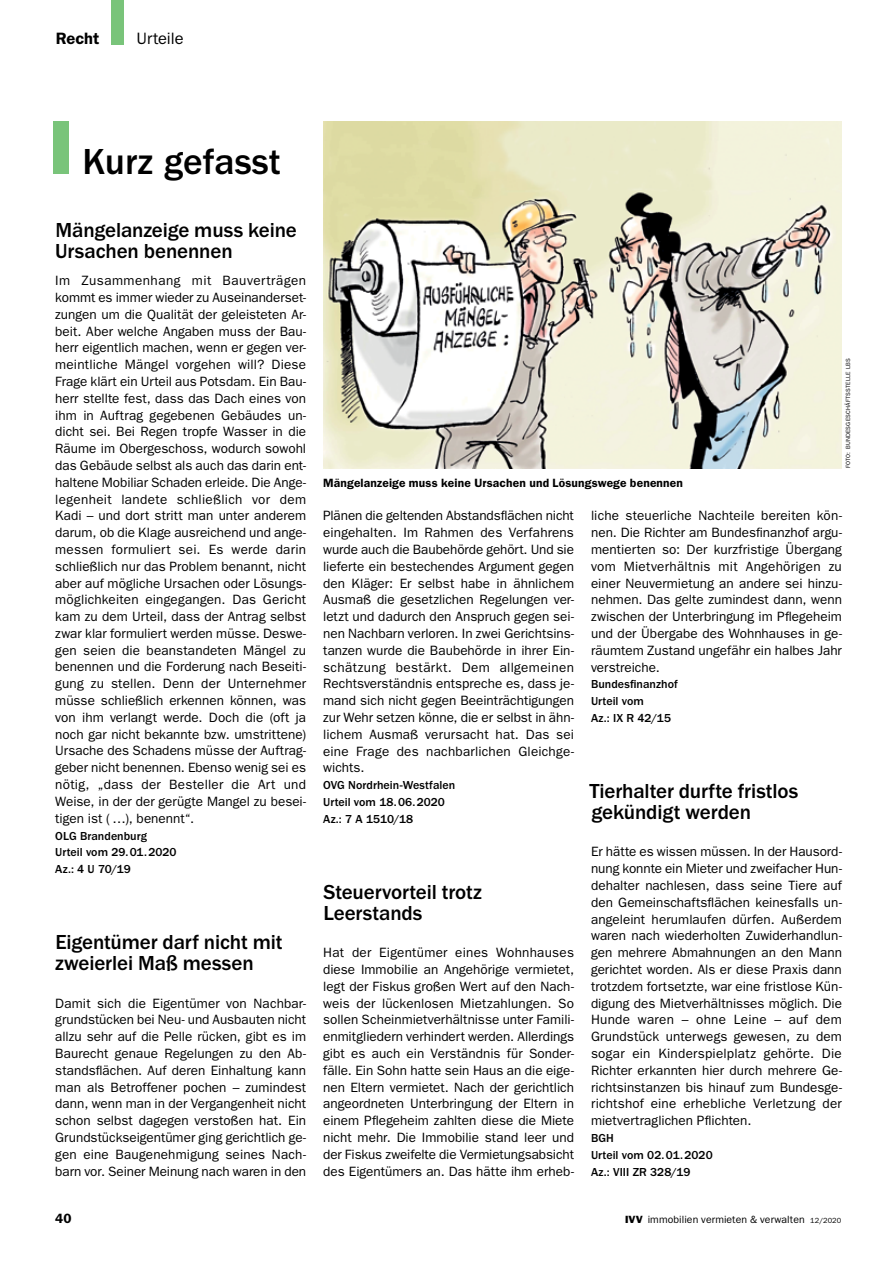
<style>
.page{position:relative;width:893px;height:1263px;background:#fff}
.page>*{position:absolute;margin:0;border:0;box-sizing:border-box;transform-origin:0 0}
.t1{font:500 37.5px "ITC Franklin Gothic Std";color:#000}
.t2{font:500 21px/21px "ITC Franklin Gothic Std";letter-spacing:-.005em;color:#000}
.t3{font:16.5px "ITC Franklin Gothic Std";letter-spacing:-.005em;color:#000}
.t4{font:600 16.5px "ITC Franklin Gothic Std";color:#000}
.t5{font:13.5px/16.8px "ITC Franklin Gothic Std";color:#000;text-align:justify}
.t6{font:600 13.5px "ITC Franklin Gothic Std";color:#000}
.t7{font:500 12px/16.8px "ITC Franklin Gothic Std";letter-spacing:.005em;color:#000}
.t8{font:600 12px "ITC Franklin Gothic Std";letter-spacing:.015em;color:#000}
.t9{font:10.5px "ITC Franklin Gothic Std";letter-spacing:.005em;color:#000}
.t10{font:6px "ITC Franklin Gothic Std";letter-spacing:.03em;color:#000}
.s1{color:#79c47a}
.s2{font-family:"ITC Franklin Gothic Std Hvy"}
.s3{font-size:7.5px}
</style>
<div class="page">
<img style="left:323px;top:121px;width:519px;height:348px">
<p class="t4" style="left:56px;top:29px;width:45px">Recht</p>
<p class="t3" style="left:136px;top:29px;width:49px">Urteile</p>
<h1 class="t1" style="left:51px;top:140px;width:231px"><span class="s1">❙</span> Kurz gefasst</h1>
<h2 class="t2" style="left:55px;top:220px;width:243px">Mängelanzeige muss keine<br>Ursachen benennen</h2>
<p class="t5" style="left:55px;top:272px;width:252px">Im Zusammenhang mit Bauverträgen kommt es immer wieder zu Auseinanderset&shy;zungen um die Qualität der geleisteten Ar&shy;beit. Aber welche Angaben muss der Bau&shy;herr eigentlich machen, wenn er gegen ver&shy;meintliche Mängel vorgehen will? Diese Frage klärt ein Urteil aus Potsdam. Ein Bau&shy;herr stellte fest, dass das Dach eines von ihm in Auftrag gegebenen Gebäudes un&shy;dicht sei. Bei Regen tropfe Wasser in die Räume im Obergeschoss, wodurch sowohl das Gebäude selbst als auch das darin ent&shy;haltene Mobiliar Schaden erleide. Die Ange&shy;legenheit landete schließlich vor dem Kadi – und dort stritt man unter anderem darum, ob die Klage ausreichend und ange&shy;messen formuliert sei. Es werde darin schließlich nur das Problem benannt, nicht aber auf mögliche Ursachen oder Lösungs&shy;möglichkeiten eingegangen. Das Gericht kam zu dem Urteil, dass der Antrag selbst zwar klar formuliert werden müsse. Deswe&shy;gen seien die beanstandeten Mängel zu benennen und die Forderung nach Beseiti&shy;gung zu stellen. Denn der Unternehmer müsse schließlich erkennen können, was von ihm verlangt werde. Doch die (oft ja noch gar nicht bekannte bzw. umstrittene)<br>Ursache des Schadens müsse der Auftrag&shy;geber nicht benennen. Ebenso wenig sei es nötig, „dass der Besteller die Art und Weise, in der der gerügte Mangel zu besei&shy;tigen ist (…), benennt“.</p>
<p class="t7" style="left:55px;top:827px;width:123px">OLG Brandenburg<br>Urteil vom 29.01.2020<br>Az.: 4 U 70/19</p>
<h2 class="t2" style="left:55px;top:932px;width:229px">Eigentümer darf nicht mit zweierlei Maß messen</h2>
<p class="t5" style="left:55px;top:995px;width:252px">Damit sich die Eigentümer von Nachbar&shy;grundstücken bei Neu- und Ausbauten nicht allzu sehr auf die Pelle rücken, gibt es im Baurecht genaue Regelungen zu den Ab&shy;standsflächen. Auf deren Einhaltung kann man als Betroffener pochen – zumindest dann, wenn man in der Vergangenheit nicht schon selbst dagegen verstoßen hat. Ein Grundstückseigentümer ging gerichtlich ge&shy;gen eine Baugenehmigung seines Nach&shy;barn vor. Seiner Meinung nach waren in den</p>
<p class="t8" style="left:323px;top:476px;width:361px">Mängelanzeige muss keine Ursachen und Lösungswege benennen</p>
<p class="t10" style="left:845px;top:468px;width:111px;rotate:-90deg">FOTO: Bundesgeschäftsstelle LBS</p>
<p class="t5" style="left:323px;top:507px;width:252px">Plänen die geltenden Abstandsflächen nicht eingehalten. Im Rahmen des Verfahrens wurde auch die Baubehörde gehört. Und sie lieferte ein bestechendes Argument gegen den Kläger: Er selbst habe in ähnlichem Ausmaß die gesetzlichen Regelungen ver&shy;letzt und dadurch den Anspruch gegen sei&shy;nen Nachbarn verloren. In zwei Gerichtsins&shy;tanzen wurde die Baubehörde in ihrer Ein&shy;schätzung bestärkt. Dem allgemeinen Rechtsverständnis entspreche es, dass je&shy;mand sich nicht gegen Beeinträchtigungen zur Wehr setzen könne, die er selbst in ähn&shy;lichem Ausmaß verursacht hat. Das sei eine Frage des nachbarlichen Gleichge&shy;wichts.</p>
<p class="t7" style="left:323px;top:777px;width:134px">OVG Nordrhein-Westfalen<br>Urteil vom 18.06.2020<br>Az.: 7 A 1510/18</p>
<h2 class="t2" style="left:323px;top:881px;width:160px">Steuervorteil trotz<br>Leerstands</h2>
<p class="t5" style="left:323px;top:944px;width:252px">Hat der Eigentümer eines Wohnhauses diese Immobilie an Angehörige vermietet, legt der Fiskus großen Wert auf den Nach&shy;weis der lückenlosen Mietzahlungen. So sollen Scheinmietverhältnisse unter Famili&shy;enmitgliedern verhindert werden. Allerdings gibt es auch ein Verständnis für Sonder&shy;fälle. Ein Sohn hatte sein Haus an die eige&shy;nen Eltern vermietet. Nach der gerichtlich angeordneten Unterbringung der Eltern in einem Pflegeheim zahlten diese die Miete nicht mehr. Die Immobilie stand leer und der Fiskus zweifelte die Vermietungsabsicht des Eigentümers an. Das hätte ihm erheb-</p>
<p class="t5" style="left:591px;top:507px;width:252px">liche steuerliche Nachteile bereiten kön&shy;nen. Die Richter am Bundesfinanzhof argu&shy;mentierten so: Der kurzfristige Übergang vom Mietverhältnis mit Angehörigen zu einer Neuvermietung an andere sei hinzu&shy;nehmen. Das gelte zumindest dann, wenn zwischen der Unterbringung im Pflegeheim und der Übergabe des Wohnhauses in ge&shy;räumtem Zustand ungefähr ein halbes Jahr verstreiche.</p>
<p class="t7" style="left:591px;top:676px;width:88px">Bundesfinanzhof<br>Urteil vom<br>Az.: IX R 42/15</p>
<h2 class="t2" style="left:589px;top:781px;width:210px">Tierhalter durfte fristlos gekündigt werden</h2>
<p class="t5" style="left:591px;top:843px;width:252px">Er hätte es wissen müssen. In der Hausord&shy;nung konnte ein Mieter und zweifacher Hun&shy;dehalter nachlesen, dass seine Tiere auf den Gemeinschaftsflächen keinesfalls un&shy;angeleint herumlaufen dürfen. Außerdem waren nach wiederholten Zuwiderhandlun&shy;gen mehrere Abmahnungen an den Mann gerichtet worden. Als er diese Praxis dann trotzdem fortsetzte, war eine fristlose Kün&shy;digung des Mietverhältnisses möglich. Die Hunde waren – ohne Leine – auf dem Grundstück unterwegs gewesen, zu dem sogar ein Kinderspielplatz gehörte. Die Richter erkannten hier durch mehrere Ge&shy;richtsinstanzen bis hinauf zum Bundesge&shy;richtshof eine erhebliche Verletzung der mietvertraglichen Pflichten.</p>
<p class="t7" style="left:591px;top:1130px;width:123px">BGH<br>Urteil vom 02.01.2020<br>Az.: VIII ZR 328/19</p>
<p class="t6" style="left:55px;top:1211px;width:18px">40</p>
<p class="t9" style="left:625px;top:1214px;width:218px"><span class="s2">IVV</span> immobilien vermieten &amp; verwalten <span class="s3">12/2020</span></p>
</div>
